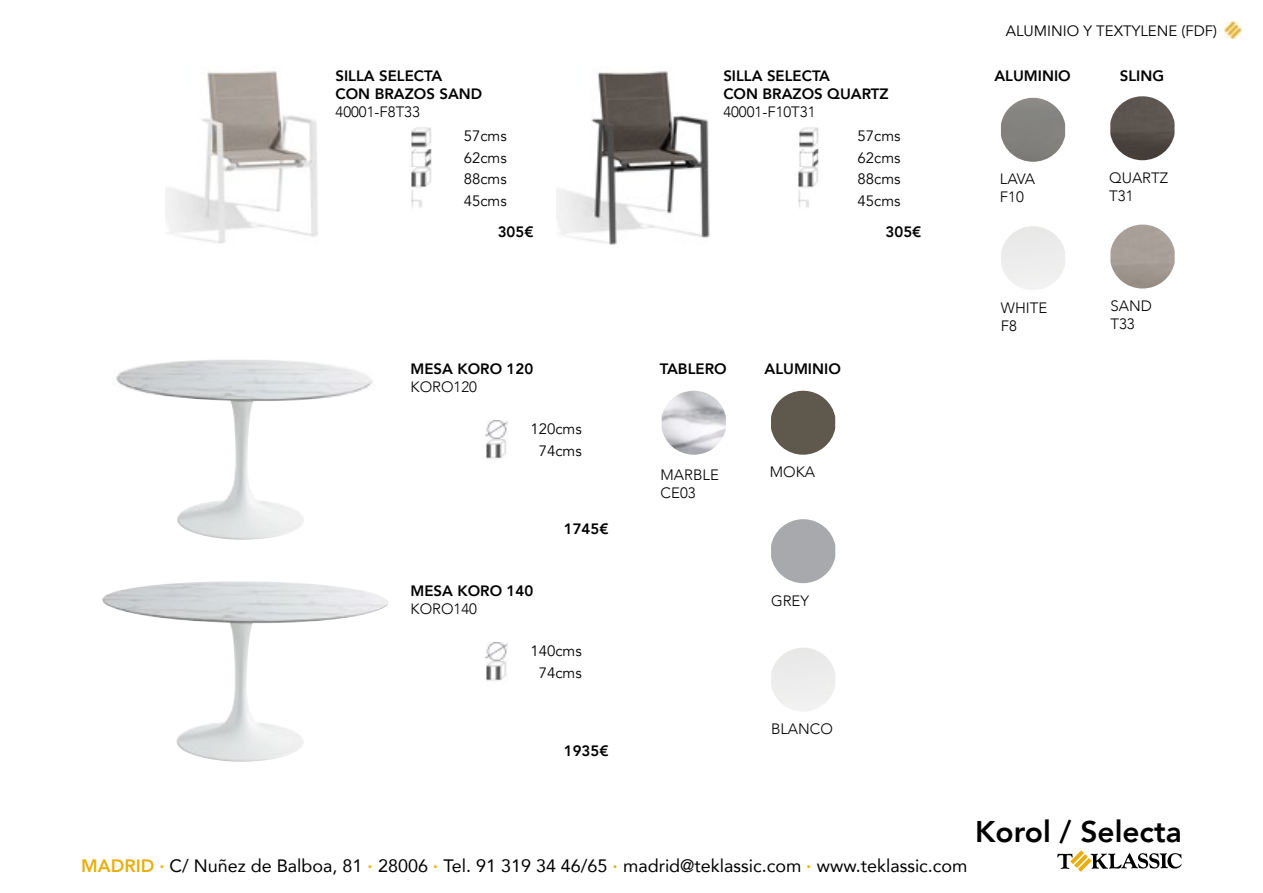
<style>
.page{position:relative;width:1263px;height:893px;background:#fff}
.page>*{position:absolute;margin:0;border:0;box-sizing:border-box;transform-origin:0 0}
.t1{font:800 29.85px "Avenir";color:#000}
.t2{font:18px "Avenir";color:#000}
.t3{font:800 15px/18px "Avenir";color:#000}
.t4{font:300 15px/18px "Avenir";color:#000}
.t5{font:15px/21.6px "Avenir";color:#000;text-align:justify}
.s1{font-weight:800;color:#e9af10}
</style>
<div class="page">
<svg style="left:1057px;top:854px;width:13px;height:15px"></svg>
<svg style="left:1070px;top:850px;width:14px;height:14px"></svg>
<svg style="left:1074px;top:854px;width:14px;height:14px"></svg>
<svg style="left:1078px;top:858px;width:14px;height:14px"></svg>
<svg style="left:1090px;top:853px;width:92px;height:16px"></svg>
<img style="left:556px;top:71px;width:154px;height:174px">
<img style="left:165px;top:71px;width:153px;height:173px">
<img style="left:102px;top:581px;width:286px;height:181px">
<img style="left:411px;top:127px;width:20px;height:81px">
<img style="left:798px;top:127px;width:21px;height:81px">
<img style="left:116px;top:359px;width:257px;height:181px">
<img style="left:1110px;top:225px;width:65px;height:64px">
<img style="left:1110px;top:96px;width:64px;height:64px">
<img style="left:662px;top:391px;width:64px;height:64px">
<svg style="left:771px;top:519px;width:64px;height:64px"></svg>
<img style="left:1001px;top:98px;width:64px;height:64px">
<svg style="left:771px;top:391px;width:64px;height:64px"></svg>
<img style="left:1225px;top:22px;width:17px;height:16px">
<img style="left:486px;top:420px;width:21px;height:39px">
<img style="left:486px;top:643px;width:21px;height:38px">
<p class="t3" style="left:335px;top:68px;width:148px">SILLA SELECTA<br>CON BRAZOS SAND</p>
<p class="t4" style="left:335px;top:104px;width:86px">40001-F8T33</p>
<p class="t5" style="left:464px;top:126px;width:45px">57cms 62cms 88cms 45cms</p>
<p class="t3" style="left:498px;top:224px;width:37px">305€</p>
<p class="t3" style="left:410px;top:360px;width:124px">MESA KORO 120</p>
<p class="t4" style="left:410px;top:378px;width:68px">KORO120</p>
<p class="t5" style="left:530px;top:419px;width:53px;text-align:center">120cms<br>74cms</p>
<p class="t3" style="left:410px;top:582px;width:124px">MESA KORO 140</p>
<p class="t4" style="left:410px;top:600px;width:68px">KORO140</p>
<p class="t3" style="left:564px;top:520px;width:46px">1745€</p>
<p class="t5" style="left:530px;top:641px;width:53px;text-align:center">140cms<br>74cms</p>
<p class="t3" style="left:564px;top:742px;width:46px">1935€</p>
<p class="t3" style="left:723px;top:68px;width:167px">SILLA SELECTA<br>CON BRAZOS QUARTZ</p>
<p class="t4" style="left:723px;top:104px;width:94px">40001-F10T31</p>
<p class="t5" style="left:857px;top:126px;width:45px">57cms 62cms 88cms 45cms</p>
<p class="t3" style="left:886px;top:224px;width:37px">305€</p>
<p class="t3" style="left:660px;top:360px;width:68px">TABLERO</p>
<p class="t4" style="left:661px;top:466px;width:60px">MARBLE<br>CE03</p>
<p class="t3" style="left:764px;top:360px;width:78px">ALUMINIO</p>
<p class="t4" style="left:770px;top:463px;width:47px">MOKA</p>
<p class="t4" style="left:771px;top:592px;width:40px">GREY</p>
<p class="t4" style="left:771px;top:720px;width:63px">BLANCO</p>
<p class="t5" style="left:1006px;top:21px;width:213px">ALUMINIO Y TEXTYLENE (FDF)</p>
<p class="t3" style="left:994px;top:68px;width:78px">ALUMINIO</p>
<p class="t3" style="left:1120px;top:68px;width:46px">SLING</p>
<p class="t4" style="left:1000px;top:170px;width:37px">LAVA<br>F10</p>
<p class="t4" style="left:1001px;top:299px;width:48px">WHITE<br>F8</p>
<p class="t4" style="left:1109px;top:169px;width:60px">QUARTZ<br>T31</p>
<p class="t4" style="left:1110px;top:297px;width:43px">SAND<br>T33</p>
<p class="t2" style="left:81px;top:854px;width:888px"><span class="s1">MADRID ·</span> C/ Nuñez de Balboa, 81 <span class="s1">·</span> 28006 <span class="s1">·</span> Tel. 91 319 34 46/65 <span class="s1">·</span> madrid@teklassic.com <span class="s1">·</span> www.teklassic.com</p>
<h1 class="t1" style="left:975px;top:812px;width:208px">Korol / Selecta</h1>
</div>
